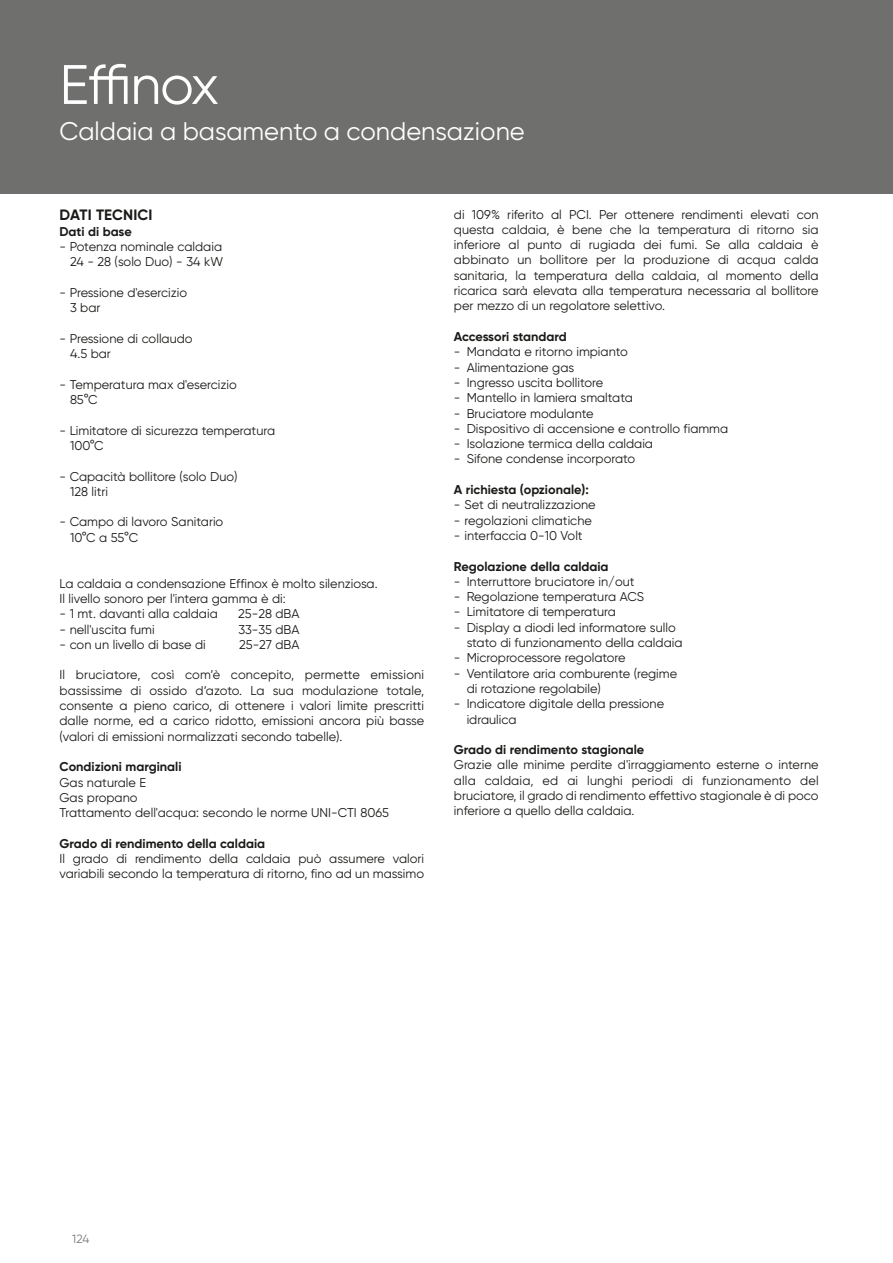
<style>
.page{position:relative;width:893px;height:1263px;background:#fff}
.page>*{position:absolute;margin:0;border:0;box-sizing:border-box;transform-origin:0 0}
.t1{font:55.5px "Gilroy";color:#fff}
.t2{font:25.5px "Gilroy";color:#fff}
.t3{font:700 15px "Gilroy";letter-spacing:.005em;color:#1a1a18}
.t4{font:12.75px/15.3px "Gilroy";color:#1a1a18}
.t5{font:700 12.75px "Gilroy";color:#1a1a18}
.t6{font:12px "Gilroy";color:#7b7b7a}
</style>
<div class="page">
<div style="left:0;top:0;width:893px;height:193px;background:#6f6f6e"></div>
<h1 class="t1" style="left:60px;top:51px;width:161px">Effinox</h1>
<h2 class="t2" style="left:60px;top:115px;width:467px">Caldaia a basamento a condensazione</h2>
<p class="t3" style="left:60px;top:206px;width:94px">DATI TECNICI</p>
<p class="t5" style="left:60px;top:223px;width:74px">Dati di base</p>
<p class="t4" style="left:60px;top:239px;width:165px;text-align:right">- Potenza nominale caldaia<br>24 - 28 (solo Duo) - 34 kW</p>
<p class="t4" style="left:70px;top:285px;width:119px;text-indent:-11px">- Pressione d'esercizio<br>3 bar</p>
<p class="t4" style="left:70px;top:331px;width:124px;text-indent:-11px">- Pressione di collaudo<br>4.5 bar</p>
<p class="t4" style="left:70px;top:376px;width:168px;text-indent:-11px">- Temperatura max d'esercizio<br>85°C</p>
<p class="t4" style="left:70px;top:422px;width:207px;text-indent:-11px">- Limitatore di sicurezza temperatura<br>100°C</p>
<p class="t4" style="left:70px;top:468px;width:169px;text-indent:-11px">- Capacità bollitore (solo Duo)<br>128 litri</p>
<p class="t4" style="left:70px;top:514px;width:155px;text-indent:-11px">- Campo di lavoro Sanitario<br>10°C a 55°C</p>
<p class="t4" style="left:60px;top:575px;width:320px">La caldaia a condensazione Effinox è molto silenziosa.<br>Il livello sonoro per l'intera gamma è di:</p>
<p class="t4" style="left:60px;top:606px;width:160px">- 1 mt. davanti alla caldaia</p>
<p class="t4" style="left:238px;top:606px;width:63px">25-28 dBA</p>
<p class="t4" style="left:60px;top:621px;width:97px">- nell'uscita fumi</p>
<p class="t4" style="left:238px;top:621px;width:63px">33-35 dBA</p>
<p class="t4" style="left:60px;top:637px;width:148px">- con un livello di base di</p>
<p class="t4" style="left:239px;top:637px;width:62px">25-27 dBA</p>
<p class="t4" style="left:60px;top:667px;width:366px;text-align:justify">Il bruciatore, così com’è concepito, permette emissioni bassissime di ossido d’azoto. La sua modulazione totale, consente a pieno carico, di ottenere i valori limite prescritti dalle norme, ed a carico ridotto, emissioni ancora più basse (valori di emissioni normalizzati secondo tabelle).</p>
<p class="t5" style="left:60px;top:759px;width:123px">Condizioni marginali</p>
<p class="t4" style="left:60px;top:774px;width:331px">Gas naturale E<br>Gas propano<br>Trattamento dell'acqua: secondo le norme UNI-CTI 8065</p>
<p class="t5" style="left:60px;top:835px;width:207px">Grado di rendimento della caldaia</p>
<p class="t4" style="left:60px;top:851px;width:366px">Il grado di rendimento della caldaia può assumere valori variabili secondo la temperatura di ritorno, fino ad un massimo</p>
<p class="t4" style="left:454px;top:206px;width:366px;text-align:justify">di 109% riferito al PCI. Per ottenere rendimenti elevati con questa caldaia, è bene che la temperatura di ritorno sia inferiore al punto di rugiada dei fumi. Se alla caldaia è abbinato un bollitore per la produzione di acqua calda sanitaria, la temperatura della caldaia, al momento della ricarica sarà elevata alla temperatura necessaria al bollitore per mezzo di un regolatore selettivo.</p>
<p class="t5" style="left:454px;top:329px;width:114px">Accessori standard</p>
<p class="t4" style="left:454px;top:344px;width:175px">- Mandata e ritorno impianto</p>
<p class="t4" style="left:454px;top:359px;width:122px">- Alimentazione gas</p>
<p class="t4" style="left:454px;top:375px;width:151px">- Ingresso uscita bollitore</p>
<p class="t4" style="left:454px;top:390px;width:180px">- Mantello in lamiera smaltata</p>
<p class="t4" style="left:454px;top:405px;width:141px">- Bruciatore modulante</p>
<p class="t4" style="left:454px;top:421px;width:276px">- Dispositivo di accensione e controllo fiamma</p>
<p class="t4" style="left:454px;top:436px;width:201px">- Isolazione termica della caldaia</p>
<p class="t4" style="left:454px;top:451px;width:183px">- Sifone condense incorporato</p>
<p class="t5" style="left:454px;top:482px;width:136px">A richiesta (opzionale):</p>
<p class="t4" style="left:454px;top:497px;width:143px">- Set di neutralizzazione</p>
<p class="t4" style="left:454px;top:512px;width:139px">- regolazioni climatiche</p>
<p class="t4" style="left:454px;top:528px;width:130px">- interfaccia 0-10 Volt</p>
<p class="t5" style="left:454px;top:558px;width:156px">Regolazione della caldaia</p>
<p class="t4" style="left:454px;top:574px;width:182px">- Interruttore bruciatore in/out</p>
<p class="t4" style="left:454px;top:589px;width:192px">- Regolazione temperatura ACS</p>
<p class="t4" style="left:454px;top:604px;width:164px">- Limitatore di temperatura</p>
<p class="t4" style="left:467px;top:619px;width:217px;text-indent:-13px">- Display a diodi led informatore sullo stato di funzionamento della caldaia</p>
<p class="t4" style="left:454px;top:650px;width:173px">- Microprocessore regolatore</p>
<p class="t4" style="left:467px;top:665px;width:212px;text-indent:-13px">- Ventilatore aria comburente (regime di rotazione regolabile)</p>
<p class="t4" style="left:467px;top:696px;width:199px;text-indent:-13px">- Indicatore digitale della pressione idraulica</p>
<p class="t5" style="left:454px;top:742px;width:192px">Grado di rendimento stagionale</p>
<p class="t4" style="left:454px;top:757px;width:366px;text-align:justify">Grazie alle minime perdite d'irraggiamento esterne o interne alla caldaia, ed ai lunghi periodi di funzionamento del bruciatore, il grado di rendimento effettivo stagionale è di poco inferiore a quello della caldaia.</p>
<p class="t6" style="left:72px;top:1231px;width:19px">124</p>
</div>
